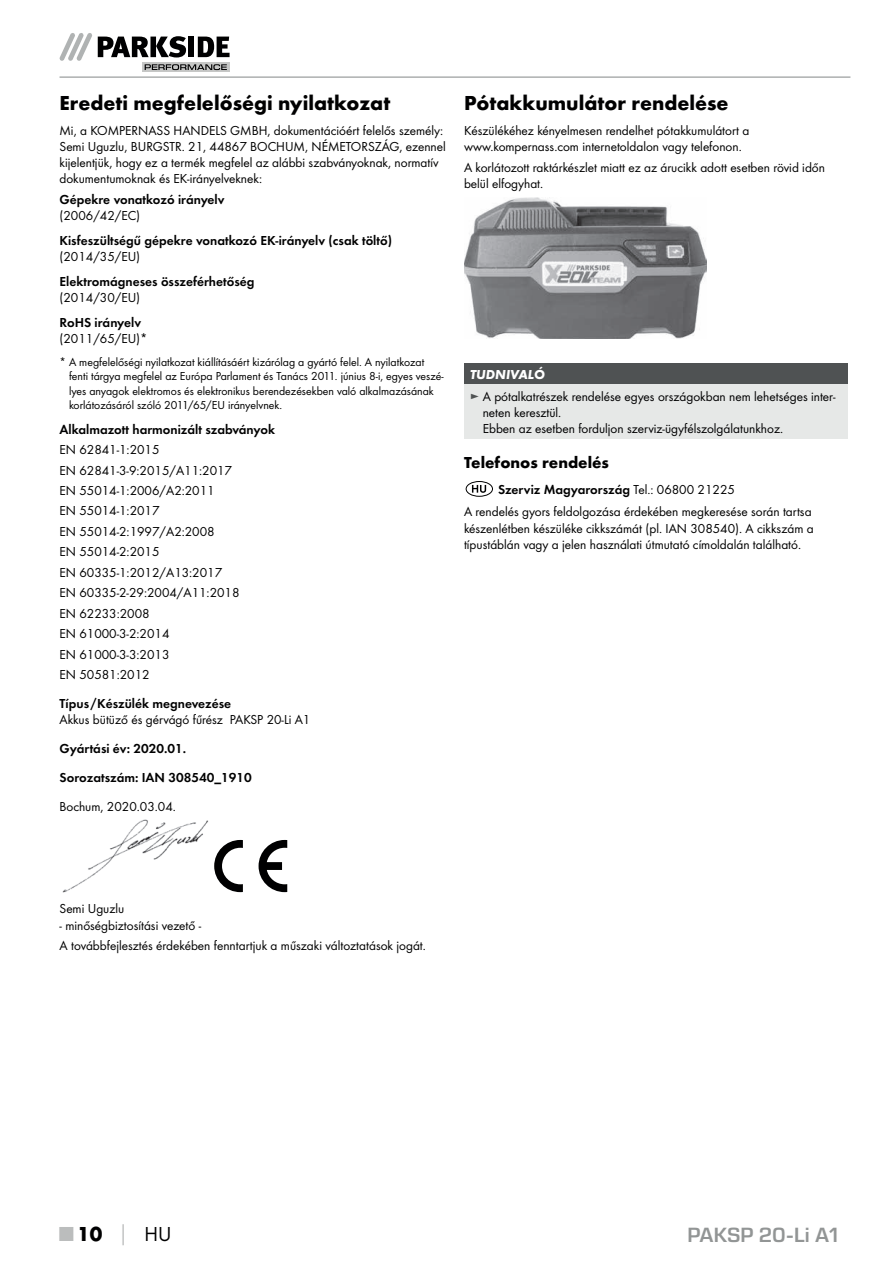
<style>
.page{position:relative;width:893px;height:1263px;background:#fff}
.page>*{position:absolute;margin:0;border:0;box-sizing:border-box;transform-origin:0 0}
.t1{font:700 21px "Futura";color:#000001}
.t2{font:600 21px "Eurostile Next LT Pro";color:#929595}
.t3{font:700 21px "Futura";color:#bbbdbd}
.t4{font:700 16.5px "Futura";color:#000001}
.t5{font:13.5px/20.4px "Futura Boo";color:#000001}
.t6{font:13.5px/29px "Futura Dem";color:#000001}
.t7{font:italic 700 13.5px "Futura";color:#fff}
.t8{font:12px/14.4px "Futura Boo";color:#000001}
.s1{color:#4f5253}
.s2{font-family:"Futura Boo"}
.s3{color:#000001}
.s4{font-family:"Futura Boo";font-weight:400;color:#000001}
</style>
<div class="page">
<hr style="left:60px;top:77px;width:790px;height:1px;background:#929595">
<svg style="left:60px;top:33px;width:32px;height:28px"></svg>
<svg style="left:98px;top:36px;width:88px;height:21px"></svg>
<div style="left:189px;top:37px;width:5px;height:20px;background:#000001"></div>
<svg style="left:198px;top:37px;width:32px;height:20px"></svg>
<div style="left:142px;top:62px;width:88px;height:10px;background:#c6c7c6"></div>
<svg style="left:145px;top:64px;width:82px;height:6px"></svg>
<img style="left:62px;top:819px;width:147px;height:73px">
<svg style="left:214px;top:840px;width:29px;height:52px"></svg>
<svg style="left:259px;top:840px;width:28px;height:52px"></svg>
<img style="left:464px;top:197px;width:242px;height:141px">
<div style="left:464px;top:363px;width:383px;height:21px;background:#4f5253"></div>
<div style="left:464px;top:384px;width:383px;height:55px;background:#e6e8e7"></div>
<div style="left:466px;top:481px;width:27px;height:16px;border:1px solid #000001;border-radius:50%"></div>
<svg style="left:472px;top:485px;width:14px;height:8px"></svg>
<h1 class="t1" style="left:60px;top:95px;width:332px">Eredeti megfelelőségi nyilatkozat</h1>
<p class="t5" style="left:60px;top:123px;width:388px;line-height:16.2px">Mi, a KOMPERNASS HANDELS GMBH, dokumentációért felelős személy:<br>Semi Uguzlu, BURGSTR. 21, 44867 BOCHUM, NÉMETORSZÁG, ezennel kijelentjük, hogy ez a termék megfelel az alábbi szabványoknak, normatív dokumentumoknak és EK-irányelveknek:</p>
<p class="t6" style="left:60px;top:186px;width:167px">Gépekre vonatkozó irányelv</p>
<p class="t5" style="left:60px;top:206px;width:82px">(2006/42/EC)</p>
<p class="t6" style="left:60px;top:227px;width:334px">Kisfeszültségű gépekre vonatkozó EK-irányelv (csak töltő)</p>
<p class="t5" style="left:60px;top:247px;width:82px">(2014/35/EU)</p>
<p class="t6" style="left:60px;top:268px;width:197px">Elektromágneses összeférhetőség</p>
<p class="t5" style="left:60px;top:288px;width:82px">(2014/30/EU)</p>
<p class="t6" style="left:60px;top:308px;width:83px">RoHS irányelv</p>
<p class="t5" style="left:60px;top:329px;width:90px">(2011/65/EU)*</p>
<p class="t8" style="left:69px;top:355px;width:376px;text-indent:-10px">* A megfelelőségi nyilatkozat kiállításáért kizárólag a gyártó felel. A nyilatkozat fenti tárgya megfelel az Európa Parlament és Tanács 2011. június 8-i, egyes veszé&shy;lyes anyagok elektromos és elektronikus berendezésekben való alkalmazásának korlátozásáról szóló 2011/65/EU irányelvnek.</p>
<p class="t6" style="left:60px;top:415px;width:217px">Alkalmazott harmonizált szabványok</p>
<p class="t5" style="left:60px;top:440px;width:182px">EN 62841-1:2015<br>EN 62841-3-9:2015/A11:2017<br>EN 55014-1:2006/A2:2011<br>EN 55014-1:2017<br>EN 55014-2:1997/A2:2008<br>EN 55014-2:2015<br>EN 60335-1:2012/A13:2017<br>EN 60335-2-29:2004/A11:2018<br>EN 62233:2008<br>EN 61000-3-2:2014<br>EN 61000-3-3:2013<br>EN 50581:2012</p>
<p class="t6" style="left:60px;top:690px;width:173px">Típus /Készülék megnevezése</p>
<p class="t5" style="left:60px;top:710px;width:252px">Akkus bütüző és gérvágó fűrész PAKSP 20-Li A1</p>
<p class="t6" style="left:60px;top:735px;width:194px">Gyártási év: 2020.01.<br>Sorozatszám: IAN 308540_1910</p>
<p class="t5" style="left:60px;top:797px;width:118px">Bochum, 2020.03.04.</p>
<h1 class="t1" style="left:464px;top:95px;width:266px">Pótakkumulátor rendelése</h1>
<p class="t5" style="left:464px;top:123px;width:287px;line-height:16.2px">Készülékéhez kényelmesen rendelhet pótakkumulátort a www.kompernass.com internetoldalon vagy telefonon.</p>
<p class="t5" style="left:464px;top:160px;width:363px;line-height:16.2px">A korlátozott raktárkészlet miatt ez az árucikk adott esetben rövid időn belül elfogyhat.</p>
<p class="t7" style="left:470px;top:370px;width:76px">TUDNIVALÓ</p>
<p class="t5" style="left:483px;top:389px;width:354px;line-height:16.2px;text-indent:-13px"><span class="s1">►</span> A pótalkatrészek rendelése egyes országokban nem lehetséges inter&shy;neten keresztül.<br>Ebben az esetben forduljon szerviz-ügyfélszolgálatunkhoz.</p>
<p class="t4" style="left:464px;top:456px;width:147px">Telefonos rendelés</p>
<p class="t6" style="left:498px;top:476px;width:238px">Szerviz Magyarország <span class="s2">Tel.: 06800 21225</span></p>
<p class="t5" style="left:464px;top:504px;width:351px;line-height:16.2px">A rendelés gyors feldolgozása érdekében megkeresése során tartsa készenlétben készüléke cikkszámát (pl. IAN 308540). A cikkszám a típustáblán vagy a jelen használati útmutató címoldalán található.</p>
<p class="t5" style="left:60px;top:899px;width:66px">Semi Uguzlu</p>
<p class="t5" style="left:60px;top:916px;width:368px">- minőségbiztosítási vezető -<br>A továbbfejlesztés érdekében fenntartjuk a műszaki változtatások jogát.</p>
<h1 class="t3" style="left:60px;top:1225px;width:113px">■<span class="s3">10</span> │ <span class="s4">HU</span></h1>
<h1 class="t2" style="left:687px;top:1222px;width:153px">PAKSP 20-Li A1</h1>
</div>
